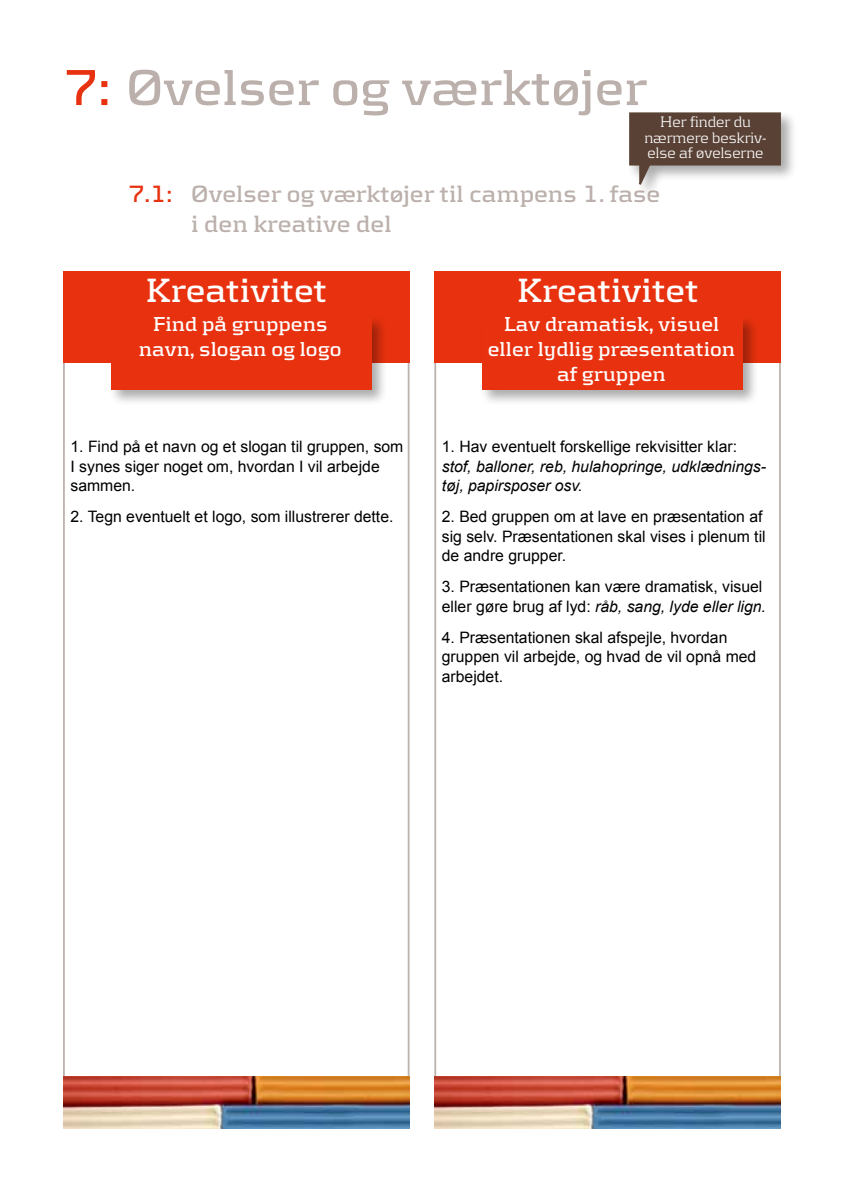
<style>
.page{position:relative;width:844px;height:1191px;background:#fff}
.page>*{position:absolute;margin:0;border:0;box-sizing:border-box;transform-origin:0 0}
.t1{font:700 52.5px "Kontrapunkt";color:#bbb0ab}
.t2{font:700 35px "Kontrapunkt";color:#fff}
.t3{font:700 24.5px/29.4px "Kontrapunkt";color:#bbb0ab}
.t4{font:700 21px/25.2px "Kontrapunkt";color:#fff;text-align:center}
.t5{font:15.75px/19.2px "Arial";color:#000}
.t6{font:italic 15.75px/19.2px "Arial";color:#000}
.t7{font:300 15.75px/15.8px "Kontrapunkt";color:#fff;text-align:center}
.s1{color:#e8320f}
.s2{font-style:italic}
</style>
<div class="page">
<div style="left:626px;top:110px;width:171px;height:90px;background:#000;opacity:.33"></div>
<div style="left:629px;top:112px;width:151px;height:53px;background:#594135;border:2px solid #594234"></div>
<svg style="left:638px;top:162px;width:32px;height:30px"></svg>
<div style="left:434px;top:271px;width:346px;height:92px;background:#e8320f"></div>
<div style="left:479px;top:314px;width:280px;height:92px;background:#000;opacity:.33"></div>
<div style="left:482px;top:317px;width:260px;height:72px;background:#e8320f"></div>
<img style="left:434px;top:1076px;width:346px;height:52px">
<div style="left:63px;top:271px;width:346px;height:92px;background:#e8320f"></div>
<div style="left:108px;top:314px;width:280px;height:91px;background:#000;opacity:.33"></div>
<div style="left:111px;top:317px;width:260px;height:72px;background:#e8320f"></div>
<img style="left:63px;top:1076px;width:346px;height:52px">
<h1 class="t1" style="left:63px;top:57px;width:585px"><span class="s1">7:</span> Øvelser og værktøjer</h1>
<p class="t7" style="left:644px;top:113px;width:124px">Her finder du nærmere beskriv&shy;else af øvelserne</p>
<h3 class="t3" style="left:191px;top:179px;width:470px;text-indent:-63px"><span class="s1">7.1:</span> Øvelser og værktøjer til campens 1. fase i den kreative del</h3>
<h2 class="t2" style="left:145px;top:269px;width:183px">Kreativitet</h2>
<h3 class="t4" style="left:139px;top:310px;width:204px">Find på gruppens navn, slogan og logo</h3>
<p class="t5" style="left:70px;top:437px;width:334px">1. Find på et navn og et slogan til gruppen, som<br>I synes siger noget om, hvordan I vil arbejde sammen.</p>
<p class="t5" style="left:70px;top:507px;width:324px">2. Tegn eventuelt et logo, som illustrerer dette.</p>
<h2 class="t2" style="left:516px;top:269px;width:183px">Kreativitet</h2>
<h3 class="t4" style="left:487px;top:310px;width:249px">Lav dramatisk, visuel eller lydlig præsentation af gruppen</h3>
<p class="t5" style="left:441px;top:437px;width:296px">1. Hav eventuelt forskellige rekvisitter klar:</p>
<p class="t6" style="left:441px;top:457px;width:325px">stof, balloner, reb, hulahopringe, udklædnings&shy;tøj, papirsposer osv.</p>
<p class="t5" style="left:441px;top:507px;width:325px">2. Bed gruppen om at lave en præsentation af sig selv. Præsentationen skal vises i plenum til de andre grupper.</p>
<p class="t5" style="left:441px;top:577px;width:325px">3. Præsentationen kan være dramatisk, visuel eller gøre brug af lyd: <span class="s2">råb, sang, lyde eller lign.</span></p>
<p class="t5" style="left:441px;top:628px;width:316px">4. Præsentationen skal afspejle, hvordan gruppen vil arbejde, og hvad de vil opnå med arbejdet.</p>
</div>
